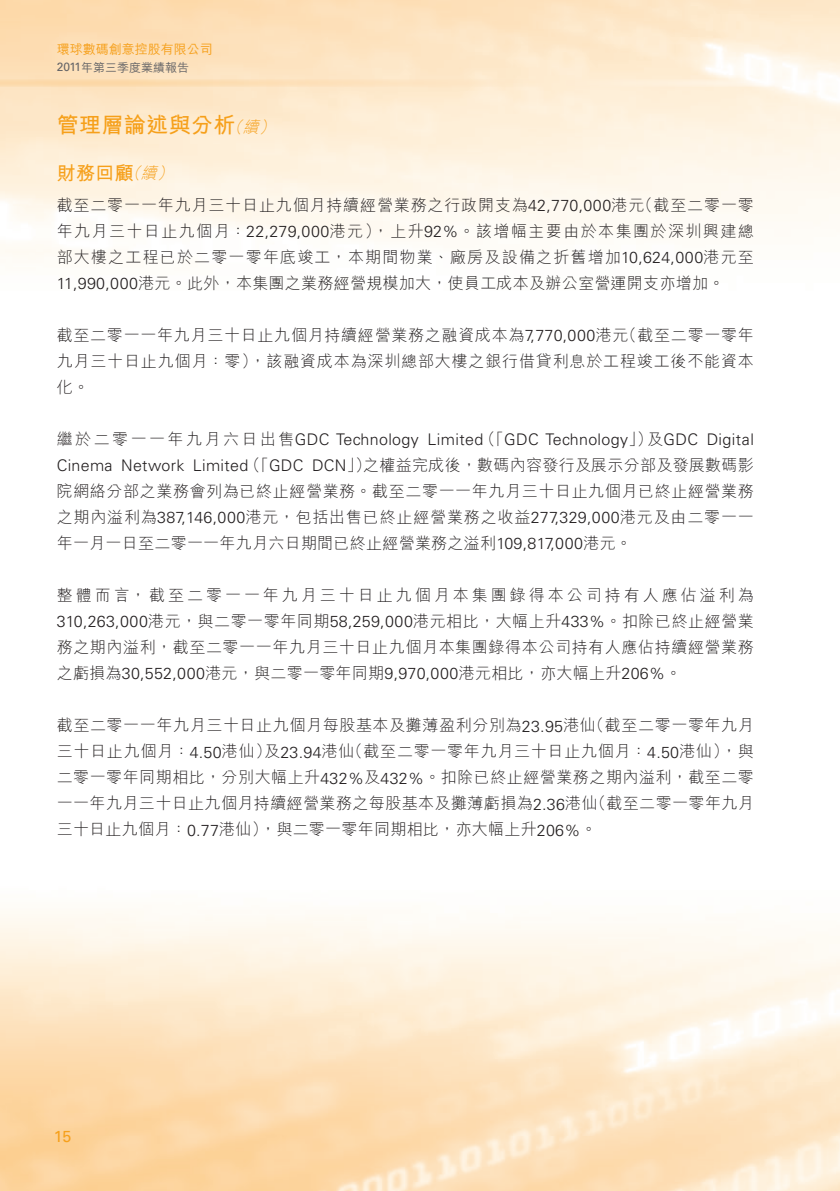
<style>
.page{position:relative;width:840px;height:1191px;background:#fff}
.page>*{position:absolute;margin:0;border:0;box-sizing:border-box;transform-origin:0 0}
.t1{font:700 22px "M Hei HK";letter-spacing:.015em;color:#f6a01b}
.t2{font:700 19px "M Hei HK";color:#f6a01b}
.t3{font:300 16px/26px "M Hei HK";letter-spacing:.04em;color:#231f20}
.t4{font:300 16px/26px "M Hei HK";letter-spacing:.065em;color:#231f20}
.t5{font:300 16px "Univers LT Std";letter-spacing:.025em;color:#231f20}
.t6{font:300 16px/26px "M Hei HK";letter-spacing:.015em;color:#231f20}
.t7{font:italic 300 16px "M Hei HK";color:#f6a01b}
.t8{font:16px "Univers LT Std";color:#f6a01b}
.t9{font:500 13px "M Hei HK";color:#f6a01b}
.t10{font:500 12px "M Hei HK";color:#636366}
.s1{font-family:"Univers LT Std";font-weight:400}
.s2{font-family:"Univers LT Std"}
.s3{font-family:"M Hei HK"}
</style>
<div class="page">
<svg style="left:0;top:80px;width:837px;height:7px"></svg>
<p class="t9" style="left:57px;top:39px;width:157px">環球數碼創意控股有限公司</p>
<p class="t10" style="left:57px;top:59px;width:134px"><span class="s1">2011</span>年第三季度業績報告</p>
<h1 class="t1" style="left:57px;top:109px;width:180px">管理層論述與分析</h1>
<p class="t7" style="left:157px;top:162px;width:22px">(</p>
<p class="t7" style="left:242px;top:116px;width:22px">續</p>
<p class="t7" style="left:226px;top:116px;width:22px">（</p>
<p class="t7" style="left:259px;top:116px;width:22px">(</p>
<p class="t2" style="left:57px;top:159px;width:78px">財務回顧</p>
<p class="t7" style="left:141px;top:162px;width:22px">續</p>
<p class="t7" style="left:125px;top:162px;width:22px">（</p>
<p class="t4" style="left:57px;top:192px;width:698px">截至二零一一年九月三十日止九個月持續經營業務之行政開支為<span class="s2">42,770,000</span>港元<br>年九月三十日止九個月：<span class="s2">22,279,000</span>港元 ，） 上升<span class="s2">92%</span>。該增幅主要由於本集團於深圳興建總部大樓之工程已於二零一零年底竣工，本期間物業、廠房及設備之折舊增加<span class="s2">10,624,000</span>港元至<span class="s2">11,990,000</span>港元。此外，本集團之業務經營規模加大，使員工成本及辦公室營運開支亦增加。</p>
<p class="t3" style="left:620px;top:322px;width:134px">（截至二零一零年</p>
<p class="t3" style="left:636px;top:192px;width:119px">（截至二零一零</p>
<p class="t3" style="left:57px;top:322px;width:698px">截至二零一一年九月三十日止九個月持續經營業務之融資成本為<span class="s2">7,770,000</span>港元<br>九月三十日止九個月：零，）該融資成本為深圳總部大樓之銀行借貸利息於工程竣工後不能資本化。</p>
<p class="t5" style="left:706px;top:430px;width:49px">Digital</p>
<p class="t5" style="left:479px;top:430px;width:175px"><span class="s3">（「</span>GDC Technology<span class="s3">」）</span></p>
<p class="t6" style="left:363px;top:426px;width:392px;text-indent:-306px">繼於二零一一年九月六日出售<span class="s2">GDC Technology<br></span>之權益完成後，數碼內容發行及展示分部及發展數碼影</p>
<p class="t5" style="left:647px;top:430px;width:52px"><span class="s3">及</span>GDC</p>
<p class="t5" style="left:427px;top:430px;width:57px">Limited</p>
<p class="t5" style="left:244px;top:456px;width:60px"><span class="s3">（「</span>GDC</p>
<p class="t5" style="left:312px;top:456px;width:60px">DCN<span class="s3">」）</span></p>
<p class="t5" style="left:57px;top:456px;width:57px">Cinema</p>
<p class="t3" style="left:57px;top:478px;width:698px;text-align:justify">院網絡分部之業務會列為已終止經營業務。截至二零一一年九月三十日止九個月已終止經營業務之期內溢利為<span class="s2">387,146,000</span>港元，包括出售已終止經營業務之收益<span class="s2">277,329,000</span>港元及由二零一一年一月一日至二零一一年九月六日期間已終止經營業務之溢利<span class="s2">109,817,000</span>港元。</p>
<p class="t3" style="left:57px;top:582px;width:698px;text-align:justify">整體而言，截至二零一一年九月三十日止九個月本集團錄得本公司持有人應佔溢利為<span class="s2">310,263,000</span>港元，與二零一零年同期<span class="s2">58,259,000</span>港元相比，大幅上升<span class="s2">433%</span>。扣除已終止經營業務之期內溢利，截至二零一一年九月三十日止九個月本集團錄得本公司持有人應佔持續經營業務之虧損為<span class="s2">30,552,000</span>港元，與二零一零年同期<span class="s2">9,970,000</span>港元相比，亦大幅上升<span class="s2">206%</span>。</p>
<p class="t3" style="left:588px;top:712px;width:167px">（截至二零一零年九月</p>
<p class="t5" style="left:121px;top:456px;width:65px">Network</p>
<p class="t5" style="left:193px;top:456px;width:57px">Limited</p>
<p class="t3" style="left:346px;top:712px;width:408px;text-indent:-290px">截至二零一一年九月三十日止九個月每股基本及攤薄盈利分別為<span class="s2">23.95</span>港仙<br>（截至二零一零年九月三十日止九個月：<span class="s2">4.50</span>港仙，）與</p>
<p class="t3" style="left:57px;top:738px;width:299px">三十日止九個月：<span class="s2">4.50</span>港仙及） <span class="s2">23.94</span>港仙</p>
<p class="t3" style="left:57px;top:764px;width:698px">二零一零年同期相比，分別大幅上升<span class="s2">432%</span>及<span class="s2">432%</span>。扣除已終止經營業務之期內溢利，截至二零</p>
<p class="t3" style="left:589px;top:790px;width:165px">（截至二零一零年九月</p>
<p class="t3" style="left:57px;top:790px;width:542px">一一年九月三十日止九個月持續經營業務之每股基本及攤薄虧損為<span class="s2">2.36</span>港仙三十日止九個月：<span class="s2">0.77</span>港仙，）與二零一零年同期相比，亦大幅上升<span class="s2">206%</span>。</p>
<p class="t8" style="left:54px;top:1126px;width:17px">15</p>
</div>
